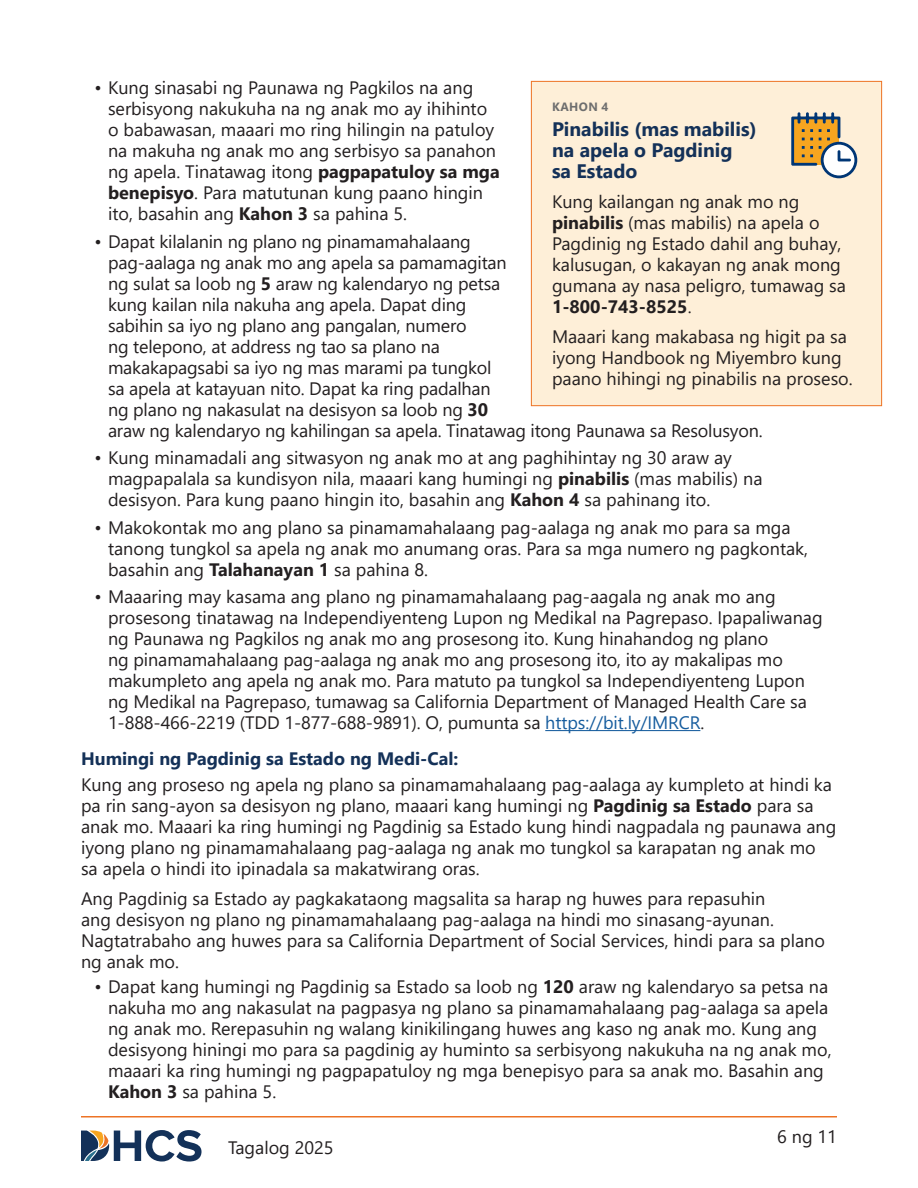
<style>
.page{position:relative;width:918px;height:1188px;background:#fff}
.page>*{position:absolute;margin:0;border:0;box-sizing:border-box;transform-origin:0 0}
.t1{font:700 19.5px/21px "Segoe UI";color:#143158}
.t2{font:18px/21px "Segoe UI";color:#231f20}
.t3{font:700 18px "Segoe UI";color:#143158}
.H3-box_number{font:700 12px "Segoe UI";letter-spacing:.035em;color:#6e6e6e}
.s1{font-weight:700}
.s2{color:#175d9e}
</style>
<div class="page">
<hr style="left:81px;top:1116px;width:756px;height:2px;background:#ed7325">
<svg style="left:81px;top:1130px;width:121px;height:32px"></svg>
<hr style="left:545px;top:730px;width:155px;height:1px;background:#175d9e">
<div style="left:531px;top:81px;width:351px;height:325px;background:#feefd8"></div>
<div style="left:531px;top:81px;width:351px;height:325px;border:1px solid #ed7325"></div>
<svg style="left:791px;top:112px;width:66px;height:66px"></svg>
<p class="t2" style="left:108px;top:76px;width:393px;text-indent:-14px">• Kung sinasabi ng Paunawa ng Pagkilos na ang serbisyong nakukuha na ng anak mo ay ihihinto o babawasan, maaari mo ring hilingin na patuloy na makuha ng anak mo ang serbisyo sa panahon ng apela. Tinatawag itong <span class="s1">pagpapatuloy sa mga benepisyo</span>. Para matutunan kung paano hingin ito, basahin ang <span class="s1">Kahon 3</span> sa pahina 5.</p>
<p class="t2" style="left:108px;top:229px;width:656px;text-indent:-14px">• Dapat kilalanin ng plano ng pinamamahalaang<br>pag-aalaga ng anak mo ang apela sa pamamagitan<br>ng sulat sa loob ng <span class="s1">5</span> araw ng kalendaryo ng petsa<br>kung kailan nila nakuha ang apela. Dapat ding<br>sabihin sa iyo ng plano ang pangalan, numero<br>ng telepono, at address ng tao sa plano na<br>makakapagsabi sa iyo ng mas marami pa tungkol<br>sa apela at katayuan nito. Dapat ka ring padalhan<br>ng plano ng nakasulat na desisyon sa loob ng <span class="s1">30<br></span>araw ng kalendaryo ng kahilingan sa apela. Tinatawag itong Paunawa sa Resolusyon.</p>
<p class="t2" style="left:108px;top:446px;width:656px;text-indent:-14px">• Kung minamadali ang sitwasyon ng anak mo at ang paghihintay ng 30 araw ay magpapalala sa kundisyon nila, maaari kang humingi ng <span class="s1">pinabilis</span> (mas mabilis) na desisyon. Para kung paano hingin ito, basahin ang <span class="s1">Kahon 4</span> sa pahinang ito.</p>
<p class="t2" style="left:108px;top:515px;width:702px;text-indent:-14px">• Makokontak mo ang plano sa pinamamahalaang pag-aalaga ng anak mo para sa mga tanong tungkol sa apela ng anak mo anumang oras. Para sa mga numero ng pagkontak, basahin ang <span class="s1">Talahanayan 1</span> sa pahina 8.</p>
<p class="t2" style="left:108px;top:585px;width:716px;text-indent:-14px">• Maaaring may kasama ang plano ng pinamamahalaang pag-aagala ng anak mo ang prosesong tinatawag na Independiyenteng Lupon ng Medikal na Pagrepaso. Ipapaliwanag ng Paunawa ng Pagkilos ng anak mo ang prosesong ito. Kung hinahandog ng plano<br>ng pinamamahalaang pag-aalaga ng anak mo ang prosesong ito, ito ay makalipas mo makumpleto ang apela ng anak mo. Para matuto pa tungkol sa Independiyenteng Lupon ng Medikal na Pagrepaso, tumawag sa California Department of Managed Health Care sa 1-888-466-2219 (TDD 1-877-688-9891). O, pumunta sa <span class="s2">https://bit.ly/IMRCR</span>.</p>
<h4 class="t3" style="left:81px;top:742px;width:379px">Humingi ng Pagdinig sa Estado ng Medi-Cal:</h4>
<p class="t2" style="left:81px;top:772px;width:757px">Kung ang proseso ng apela ng plano sa pinamamahalaang pag-aalaga ay kumpleto at hindi ka pa rin sang-ayon sa desisyon ng plano, maaari kang humingi ng <span class="s1">Pagdinig sa Estado</span> para sa anak mo. Maaari ka ring humingi ng Pagdinig sa Estado kung hindi nagpadala ng paunawa ang iyong plano ng pinamamahalaang pag-aalaga ng anak mo tungkol sa karapatan ng anak mo sa apela o hindi ito ipinadala sa makatwirang oras.</p>
<p class="t2" style="left:81px;top:886px;width:745px">Ang Pagdinig sa Estado ay pagkakataong magsalita sa harap ng huwes para repasuhin<br>ang desisyon ng plano ng pinamamahalaang pag-aalaga na hindi mo sinasang-ayunan.<br>Nagtatrabaho ang huwes para sa California Department of Social Services, hindi para sa plano ng anak mo.</p>
<p class="t2" style="left:108px;top:975px;width:725px;text-indent:-14px">• Dapat kang humingi ng Pagdinig sa Estado sa loob ng <span class="s1">120</span> araw ng kalendaryo sa petsa na nakuha mo ang nakasulat na pagpasya ng plano sa pinamamahalaang pag-aalaga sa apela ng anak mo. Rerepasuhin ng walang kinikilingang huwes ang kaso ng anak mo. Kung ang desisyong hiningi mo para sa pagdinig ay huminto sa serbisyong nakukuha na ng anak mo, maaari ka ring humingi ng pagpapatuloy ng mga benepisyo para sa anak mo. Basahin ang <span class="s1">Kahon 3</span> sa pahina 5.</p>
<p class="H3-box_number" style="left:552px;top:95px;width:58px">KAHON 4</p>
<h3 class="t1" style="left:552px;top:117px;width:206px">Pinabilis (mas mabilis) na apela o Pagdinig<br>sa Estado</h3>
<p class="t2" style="left:552px;top:190px;width:296px">Kung kailangan ng anak mo ng <span class="s1">pinabilis</span> (mas mabilis) na apela o<br>Pagdinig ng Estado dahil ang buhay, kalusugan, o kakayan ng anak mong gumana ay nasa peligro, tumawag sa<br><span class="s1">1-800-743-8525</span>.</p>
<p class="t2" style="left:552px;top:325px;width:302px">Maaari kang makabasa ng higit pa sa iyong Handbook ng Miyembro kung paano hihingi ng pinabilis na proseso.</p>
<p class="t2" style="left:228px;top:1136px;width:107px">Tagalog 2025</p>
<p class="t2" style="left:777px;top:1125px;width:61px">6 ng 11</p>
</div>
